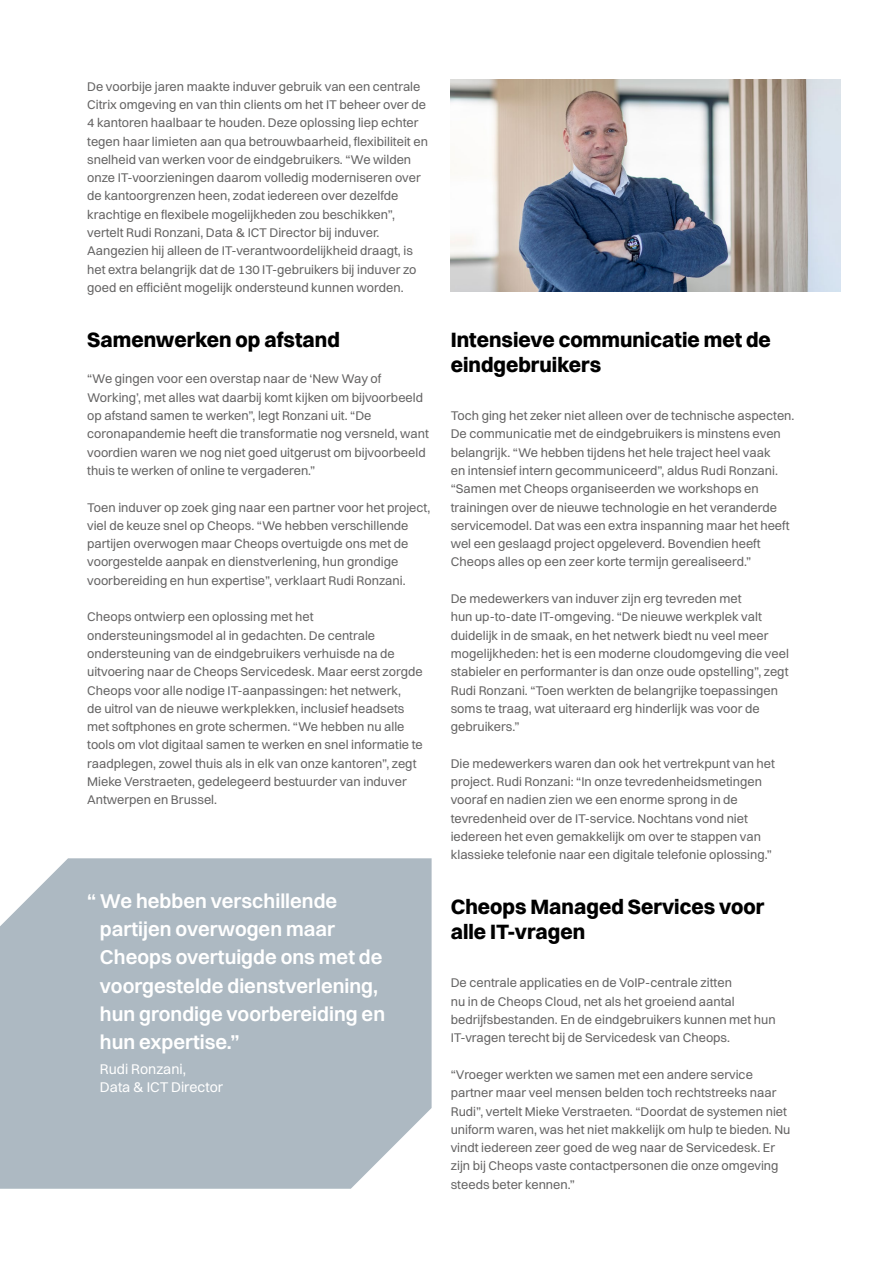
<style>
.page{position:relative;width:893px;height:1263px;background:#fff}
.page>*{position:absolute;margin:0;border:0;box-sizing:border-box;transform-origin:0 0}
.t1{font:800 21px/25.2px "Volkart";color:#000}
.t2{font:700 20.25px/28.3px "Volkart";color:#fff}
.t3{font:14.25px/18px "Volkart";color:#fff}
.t4{font:12.75px/18.3px "Volkart";color:#646363}
</style>
<div class="page">
<div style="left:0;top:858px;width:432px;height:331px;background:#adb9c2"></div>
<img style="left:451px;top:79px;width:389px;height:213px">
<p class="t4" style="left:87px;top:77px;width:342px">De voorbije jaren maakte induver gebruik van een centrale Citrix omgeving en van thin clients om het IT beheer over de 4 kantoren haalbaar te houden. Deze oplossing liep echter tegen haar limieten aan qua betrouwbaarheid, flexibiliteit en snelheid van werken voor de eindgebruikers. “We wilden onze IT-voorzieningen daarom volledig moderniseren over de kantoorgrenzen heen, zodat iedereen over dezelfde krachtige en flexibele mogelijkheden zou beschikken”, vertelt Rudi Ronzani, Data &amp; ICT Director bij induver.<br>Aangezien hij alleen de IT-verantwoordelijkheid draagt, is het extra belangrijk dat de 130 IT-gebruikers bij induver zo goed en efficiënt mogelijk ondersteund kunnen worden.</p>
<h1 class="t1" style="left:87px;top:327px;width:254px">Samenwerken op afstand</h1>
<p class="t4" style="left:87px;top:370px;width:343px">“We gingen voor een overstap naar de ‘New Way of Working’, met alles wat daarbij komt kijken om bijvoorbeeld op afstand samen te werken”, legt Ronzani uit. “De coronapandemie heeft die transformatie nog versneld, want voordien waren we nog niet goed uitgerust om bijvoorbeeld thuis te werken of online te vergaderen.”</p>
<p class="t4" style="left:87px;top:498px;width:345px">Toen induver op zoek ging naar een partner voor het project, viel de keuze snel op Cheops. “We hebben verschillende partijen overwogen maar Cheops overtuigde ons met de voorgestelde aanpak en dienstverlening, hun grondige voorbereiding en hun expertise”, verklaart Rudi Ronzani.</p>
<p class="t4" style="left:87px;top:608px;width:337px">Cheops ontwierp een oplossing met het ondersteuningsmodel al in gedachten. De centrale ondersteuning van de eindgebruikers verhuisde na de uitvoering naar de Cheops Servicedesk. Maar eerst zorgde Cheops voor alle nodige IT-aanpassingen: het netwerk,<br>de uitrol van de nieuwe werkplekken, inclusief headsets met softphones en grote schermen. “We hebben nu alle tools om vlot digitaal samen te werken en snel informatie te raadplegen, zowel thuis als in elk van onze kantoren”, zegt Mieke Verstraeten, gedelegeerd bestuurder van induver Antwerpen en Brussel.</p>
<h2 class="t2" style="left:100px;top:886px;width:287px;text-indent:-13px">“ We hebben verschillende partijen overwogen maar<br>Cheops overtuigde ons met de voorgestelde dienstverlening, hun grondige voorbereiding en hun expertise.”</h2>
<p class="t3" style="left:100px;top:1060px;width:125px">Rudi Ronzani,<br>Data &amp; ICT Director</p>
<h1 class="t1" style="left:451px;top:327px;width:322px">Intensieve communicatie met de eindgebruikers</h1>
<p class="t4" style="left:451px;top:406px;width:345px">Toch ging het zeker niet alleen over de technische aspecten.<br>De communicatie met de eindgebruikers is minstens even belangrijk. “We hebben tijdens het hele traject heel vaak<br>en intensief intern gecommuniceerd”, aldus Rudi Ronzani. “Samen met Cheops organiseerden we workshops en trainingen over de nieuwe technologie en het veranderde servicemodel. Dat was een extra inspanning maar het heeft wel een geslaagd project opgeleverd. Bovendien heeft Cheops alles op een zeer korte termijn gerealiseerd.”</p>
<p class="t4" style="left:451px;top:589px;width:340px">De medewerkers van induver zijn erg tevreden met<br>hun up-to-date IT-omgeving. “De nieuwe werkplek valt duidelijk in de smaak, en het netwerk biedt nu veel meer mogelijkheden: het is een moderne cloudomgeving die veel stabieler en performanter is dan onze oude opstelling”, zegt Rudi Ronzani. “Toen werkten de belangrijke toepassingen soms te traag, wat uiteraard erg hinderlijk was voor de gebruikers.”</p>
<p class="t4" style="left:451px;top:754px;width:326px">Die medewerkers waren dan ook het vertrekpunt van het project. Rudi Ronzani: “In onze tevredenheidsmetingen vooraf en nadien zien we een enorme sprong in de tevredenheid over de IT-service. Nochtans vond niet iedereen het even gemakkelijk om over te stappen van klassieke telefonie naar een digitale telefonie oplossing.”</p>
<h1 class="t1" style="left:451px;top:894px;width:315px">Cheops Managed Services voor alle IT-vragen</h1>
<p class="t4" style="left:451px;top:974px;width:326px">De centrale applicaties en de VoIP-centrale zitten<br>nu in de Cheops Cloud, net als het groeiend aantal bedrijfsbestanden. En de eindgebruikers kunnen met hun IT-vragen terecht bij de Servicedesk van Cheops.</p>
<p class="t4" style="left:451px;top:1065px;width:341px">“Vroeger werkten we samen met een andere service partner maar veel mensen belden toch rechtstreeks naar Rudi”, vertelt Mieke Verstraeten. “Doordat de systemen niet uniform waren, was het niet makkelijk om hulp te bieden. Nu vindt iedereen zeer goed de weg naar de Servicedesk. Er zijn bij Cheops vaste contactpersonen die onze omgeving steeds beter kennen.”</p>
</div>
